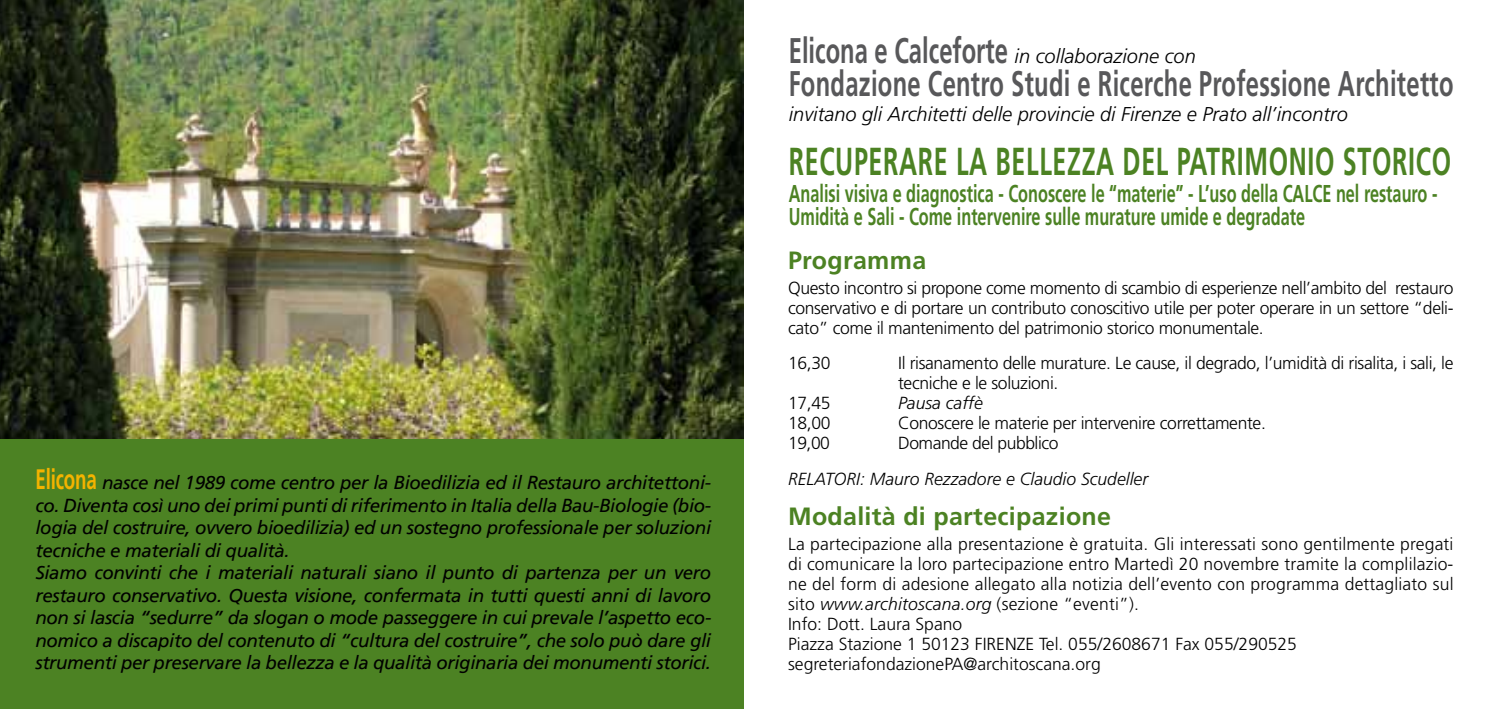
<style>
.page{position:relative;width:1489px;height:709px;background:#fff}
.page>*{position:absolute;margin:0;border:0;box-sizing:border-box;transform-origin:0 0}
.t1{font:700 39px "Frutiger LT Std";letter-spacing:.025em;color:#4c8223;scale:.64 1}
.t2{font:700 35.5px "Frutiger LT Std";letter-spacing:.01em;color:#58585a;scale:.67 1}
.t3{font:700 25px "Frutiger LT Std";letter-spacing:.01em;color:#4c8223}
.t4{font:700 24.5px/22.5px "Frutiger LT Std";color:#4c8223;scale:.67 1}
.t5{font:italic 300 20px "Frutiger LT Std";color:#000}
.t6{font:italic 18.75px/22.5px "Frutiger LT";letter-spacing:-.02em;color:#000}
.t7{font:300 17.5px/20px "Frutiger LT Std";color:#000;text-align:justify}
.t8{font:300 17.5px/20px "Frutiger LT Std";letter-spacing:-.02em;color:#000}
.t9{font:italic 300 17.5px "Frutiger LT Std";color:#000}
.t10{font:300 17.5px "Frutiger LT Std";letter-spacing:-.025em;color:#000}
.s1{font-family:"Frutiger LT Std";font-weight:700;font-style:normal;font-size:28px;color:#f4b300}
.s2{font-weight:700;font-style:normal;font-size:35.5px;color:#58585a}
.s3{font-style:italic}
</style>
<div class="page">
<img style="left:0;top:0;width:743px;height:439px">
<div style="left:0;top:439px;width:743px;height:270px;background:#4c8223"></div>
<p class="t6" style="left:35px;top:471px;width:677px"><span class="s1">Elicona</span> nasce nel 1989 come centro per la Bioedilizia ed il Restauro architettoni&shy;co. Diventa così uno dei primi punti di riferimento in Italia della Bau-Biologie (bio&shy;logia del costruire, ovvero bioedilizia) ed un sostegno professionale per soluzioni tecniche e materiali di qualità.<br>Siamo convinti che i materiali naturali siano il punto di partenza per un vero restauro conservativo. Questa visione, confermata in tutti questi anni di lavoro non si lascia “sedurre” da slogan o mode passeggere in cui prevale l’aspetto eco&shy;nomico a discapito del contenuto di “cultura del costruire”, che solo può dare gli strumenti per preservare la bellezza e la qualità originaria dei monumenti storici.</p>
<p class="t5" style="left:788px;top:45px;width:408px"><span class="s2">Elicona e Calceforte</span> in collaborazione con</p>
<h2 class="t2" style="left:788px;top:62px;width:993px">Fondazione Centro Studi e Ricerche Professione Architetto</h2>
<p class="t5" style="left:788px;top:102px;width:560px">invitano gli Architetti delle provincie di Firenze e Prato all’incontro</p>
<h1 class="t1" style="left:788px;top:138px;width:1036px">RECUPERARE LA BELLEZZA DEL PATRIMONIO STORICO</h1>
<h3 class="t4" style="left:788px;top:183px;width:969px">Analisi visiva e diagnostica - Conoscere le “materie” - L’uso della CALCE nel restauro -<br>Umidità e Sali - Come intervenire sulle murature umide e degradate</h3>
<h3 class="t3" style="left:788px;top:245px;width:140px">Programma</h3>
<p class="t7" style="left:788px;top:278px;width:667px">Questo incontro si propone come momento di scambio di esperienze nell’ambito del restauro conservativo e di portare un contributo conoscitivo utile per poter operare in un settore “deli&shy;cato” come il mantenimento del patrimonio storico monumentale.</p>
<p class="t7" style="left:788px;top:353px;width:44px">16,30</p>
<p class="t8" style="left:898px;top:353px;width:557px">Il risanamento delle murature. Le cause, il degrado, l’umidità di risalita, i sali, le tecniche e le soluzioni.</p>
<p class="t7" style="left:788px;top:393px;width:44px">17,45</p>
<p class="t9" style="left:898px;top:392px;width:86px">Pausa caffè</p>
<p class="t7" style="left:788px;top:413px;width:44px">18,00</p>
<p class="t8" style="left:898px;top:413px;width:369px">Conoscere le materie per intervenire correttamente.</p>
<p class="t7" style="left:788px;top:433px;width:43px">19,00</p>
<p class="t10" style="left:898px;top:433px;width:162px">Domande del pubblico</p>
<p class="t9" style="left:788px;top:468px;width:361px">RELATORI: Mauro Rezzadore e Claudio Scudeller</p>
<h3 class="t3" style="left:788px;top:501px;width:324px">Modalità di partecipazione</h3>
<p class="t7" style="left:788px;top:534px;width:667px;text-align:left">La partecipazione alla presentazione è gratuita. Gli interessati sono gentilmente pregati di comunicare la loro partecipazione entro Martedì 20 novembre tramite la complilazio&shy;ne del form di adesione allegato alla notizia dell’evento con programma dettagliato sul sito <span class="s3">www.architoscana.org</span> (sezione “eventi”).<br>Info: Dott. Laura Spano<br>Piazza Stazione 1 50123 FIRENZE Tel. 055/2608671 Fax 055/290525 segreteriafondazionePA@architoscana.org</p>
</div>
